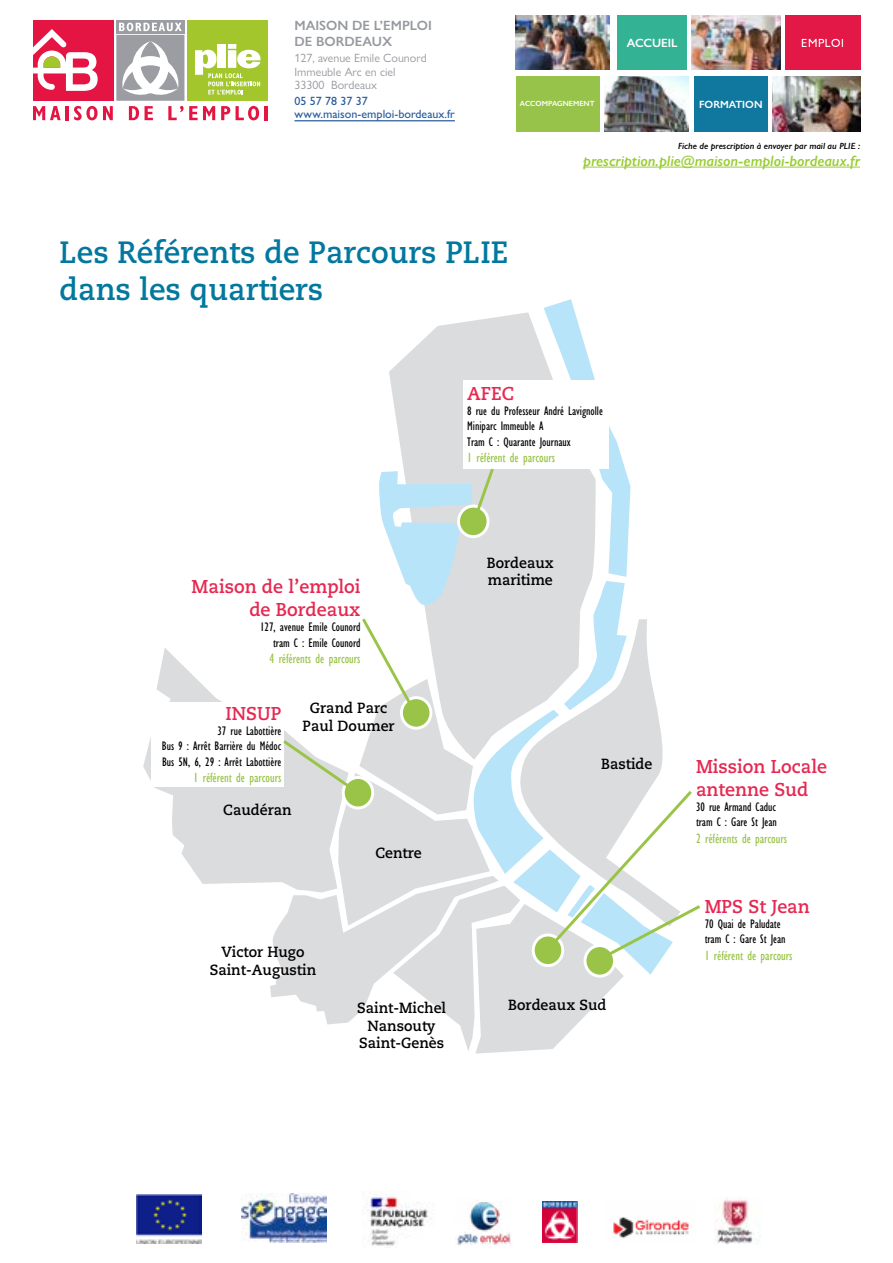
<style>
.page{position:relative;width:893px;height:1263px;background:#fff}
.page>*{position:absolute;margin:0;border:0;box-sizing:border-box;transform-origin:0 0}
.t1{font:700 30.75px/36.9px "Caecilia";color:#02789e;scale:.96 1}
.t2{font:700 18.6px/22.4px "Caecilia";color:#e62851;text-align:right;scale:.96 1}
.t3{font:italic 600 15px "Gill Sans Nova";color:#9c3}
.t4{font:700 14.7px/17.7px "Caecilia";color:#000;text-align:center;scale:.96 1}
.t5{font:condensed 13.65px "Gill Sans";color:#99c448;scale:.96 1}
.t6{font:600 13.5px/16.2px "Gill Sans Nova";color:#96999f}
.t7{font:condensed 12.75px/15.5px "Gill Sans";color:#000;scale:.96 1}
.t8{font:12px/13.5px "Gill Sans Nova";color:#96999f}
.t9{font:500 12px "Gill Sans Nova";color:#275b9b}
.t10{font:600 12px "Gill Sans Nova";color:#fff}
.t11{font:600 10.5px "Gill Sans Nova";color:#fff}
.t12{font:italic 600 9px "Gill Sans Nova";color:#000}
.t13{font:600 7.5px "Gill Sans Nova";color:#fff}
</style>
<div class="page">
<svg style="left:143px;top:648px;width:127px;height:236px;fill:#dbdcdd"></svg>
<div style="left:151px;top:702px;width:133px;height:85px;background:#fff"></div>
<svg style="left:270px;top:299px;width:430px;height:754px"></svg>
<img style="left:242px;top:1193px;width:85px;height:50px">
<img style="left:363px;top:1191px;width:66px;height:55px">
<img style="left:543px;top:1202px;width:34px;height:40px">
<img style="left:455px;top:1200px;width:57px;height:45px">
<img style="left:714px;top:1198px;width:45px;height:47px">
<img style="left:613px;top:1217px;width:76px;height:22px">
<img style="left:137px;top:1194px;width:64px;height:50px">
<div style="left:605px;top:221px;width:258px;height:132px;background:#fff"></div>
<svg style="left:116px;top:20px;width:68px;height:3px"></svg>
<hr style="left:265px;top:106px;width:3px;height:14px;background:#e51543">
<div style="left:33px;top:20px;width:81px;height:81px;background:#e51543"></div>
<div style="left:187px;top:20px;width:81px;height:81px;background:#a2c62c"></div>
<svg style="left:33px;top:23px;width:228px;height:97px"></svg>
<hr style="left:294px;top:120px;width:161px;height:1px;background:#275b9b">
<img style="left:605px;top:76px;width:83px;height:56px">
<img style="left:692px;top:16px;width:89px;height:54px">
<img style="left:773px;top:76px;width:87px;height:56px">
<img style="left:516px;top:16px;width:94px;height:54px">
<div style="left:618px;top:16px;width:69px;height:54px;background:#34b294"></div>
<div style="left:785px;top:16px;width:75px;height:54px;background:#e41846"></div>
<div style="left:516px;top:76px;width:83px;height:56px;background:#97c34b"></div>
<div style="left:694px;top:76px;width:73px;height:56px;background:#10789e"></div>
<hr style="left:583px;top:167px;width:277px;height:1px;background:#9c3">
<p class="t6" style="left:294px;top:17px;width:139px">MAISON DE L’EMPLOI<br>DE BORDEAUX</p>
<p class="t8" style="left:294px;top:51px;width:134px">127, avenue Emile Counord<br>Immeuble Arc en ciel<br>33300 Bordeaux</p>
<p class="t9" style="left:294px;top:107px;width:162px">www.maison-emploi-bordeaux.fr</p>
<p class="t9" style="left:294px;top:94px;width:75px">05 57 78 37 37</p>
<p class="t13" style="left:520px;top:99px;width:76px">ACCOMPAGNEMENT</p>
<p class="t10" style="left:627px;top:36px;width:52px">ACCUEIL</p>
<p class="t11" style="left:699px;top:98px;width:65px">FORMATION</p>
<p class="t10" style="left:801px;top:36px;width:45px">EMPLOI</p>
<p class="t12" style="left:678px;top:140px;width:184px">Fiche de prescription à envoyer par mail au PLIE :</p>
<h1 class="t1" style="left:59px;top:234px;width:469px">Les Référents de Parcours PLIE dans les quartiers</h1>
<p class="t3" style="left:583px;top:151px;width:278px">prescription.plie@maison-emploi-bordeaux.fr</p>
<h2 class="t2" style="left:192px;top:576px;width:177px">Maison de l’emploi de Bordeaux</h2>
<p class="t7" style="left:260px;top:619px;width:106px;text-align:right">127, avenue Emile Counord tram C : Emile Counord</p>
<p class="t5" style="left:269px;top:650px;width:96px">4 référents de parcours</p>
<h2 class="t2" style="left:226px;top:702px;width:60px">INSUP</h2>
<p class="t7" style="left:162px;top:723px;width:126px;text-align:justify;text-indent:55px">37 rue Labottière Bus 9 : Arrêt Barrière du Médoc Bus 5N, 6, 29 : Arrêt Labottière</p>
<p class="t5" style="left:194px;top:770px;width:93px">1 référent de parcours</p>
<p class="t4" style="left:223px;top:801px;width:73px">Caudéran</p>
<p class="t4" style="left:303px;top:700px;width:97px">Grand Parc<br>Paul Doumer</p>
<p class="t4" style="left:375px;top:844px;width:50px">Centre</p>
<p class="t4" style="left:210px;top:943px;width:112px">Victor Hugo<br>Saint-Augustin</p>
<h2 class="t2" style="left:467px;top:382px;width:50px">AFEC</h2>
<p class="t7" style="left:467px;top:403px;width:143px">8 rue du Professeur André Lavignolle<br>Miniparc Immeuble A<br>Tram C : Quarante Journaux</p>
<p class="t5" style="left:467px;top:450px;width:93px">1 référent de parcours</p>
<p class="t4" style="left:487px;top:554px;width:71px;text-align:left">Bordeaux maritime</p>
<p class="t4" style="left:601px;top:755px;width:55px">Bastide</p>
<p class="t4" style="left:357px;top:999px;width:94px">Saint-Michel<br>Nansouty<br>Saint-Genès</p>
<p class="t4" style="left:508px;top:997px;width:104px">Bordeaux Sud</p>
<h2 class="t2" style="left:696px;top:756px;width:138px;text-align:left">Mission Locale antenne Sud</h2>
<p class="t7" style="left:696px;top:799px;width:86px">30 rue Armand Caduc tram C : Gare St Jean</p>
<p class="t5" style="left:696px;top:830px;width:96px">2 référents de parcours</p>
<h2 class="t2" style="left:705px;top:895px;width:111px">MPS St Jean</h2>
<p class="t7" style="left:705px;top:916px;width:86px">70 Quai de Paludate tram C : Gare St Jean</p>
<p class="t5" style="left:705px;top:947px;width:93px">1 référent de parcours</p>
</div>
